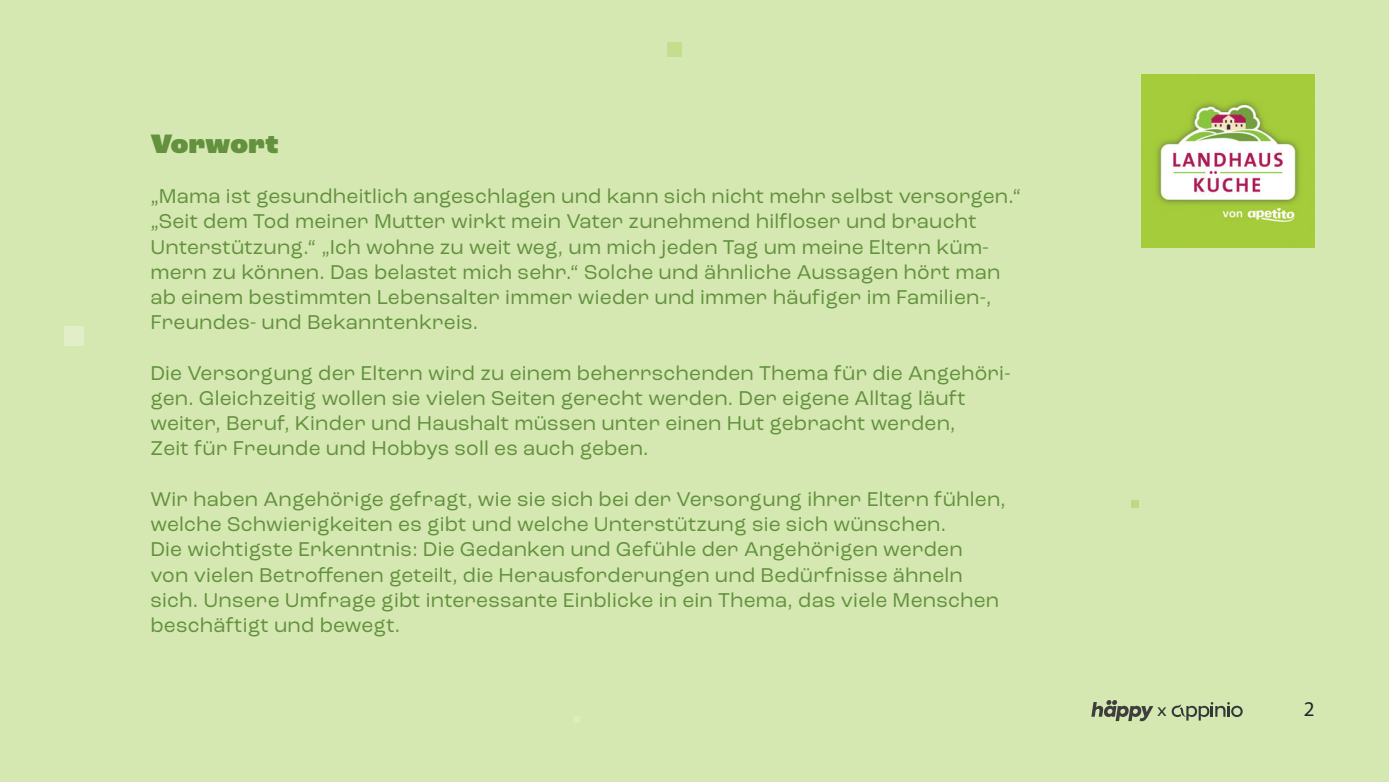
<style>
.page{position:relative;width:1389px;height:782px;background:#fff}
.page>*{position:absolute;margin:0;border:0;box-sizing:border-box;transform-origin:0 0}
.t1{font:900 28px "Roc Grotesk";letter-spacing:.005em;color:#63913e}
.t2{font:21px/25.2px "Roc Grotesk";letter-spacing:.01em;color:#63913e}
.t3{font:21px "Myriad Pro";color:#222628}
.t4{font:17.5px "Roc Grotesk";color:#222628}
</style>
<div class="page">
<div style="left:0;top:0;width:1389px;height:781px;background:#d5e8b1"></div>
<div style="left:668px;top:42px;width:14px;height:15px;background:#c2de8e"></div>
<div style="left:65px;top:326px;width:19px;height:19px;background:#e1eec8"></div>
<img style="left:1141px;top:74px;width:174px;height:174px">
<div style="left:1131px;top:500px;width:8px;height:8px;background:#bcda82"></div>
<div style="left:573px;top:716px;width:7px;height:7px;background:#ddecc0"></div>
<svg style="left:1172px;top:702px;width:71px;height:18px"></svg>
<svg style="left:1091px;top:700px;width:62px;height:21px"></svg>
<h1 class="t1" style="left:150px;top:126px;width:130px">Vorwort</h1>
<p class="t2" style="left:150px;top:184px;width:872px">„Mama ist gesundheitlich angeschlagen und kann sich nicht mehr selbst versorgen.“ „Seit dem Tod meiner Mutter wirkt mein Vater zunehmend hilfloser und braucht Unterstützung.“ „Ich wohne zu weit weg, um mich jeden Tag um meine Eltern küm&shy;mern zu können. Das belastet mich sehr.“ Solche und ähnliche Aussagen hört man ab einem bestimmten Lebensalter immer wieder und immer häufiger im Familien-, Freundes- und Bekanntenkreis.</p>
<p class="t2" style="left:150px;top:360px;width:862px">Die Versorgung der Eltern wird zu einem beherrschenden Thema für die Angehöri&shy;gen. Gleichzeitig wollen sie vielen Seiten gerecht werden. Der eigene Alltag läuft weiter, Beruf, Kinder und Haushalt müssen unter einen Hut gebracht werden,<br>Zeit für Freunde und Hobbys soll es auch geben.</p>
<p class="t2" style="left:150px;top:486px;width:857px">Wir haben Angehörige gefragt, wie sie sich bei der Versorgung ihrer Eltern fühlen, welche Schwierigkeiten es gibt und welche Unterstützung sie sich wünschen.<br>Die wichtigste Erkenntnis: Die Gedanken und Gefühle der Angehörigen werden von vielen Betroffenen geteilt, die Herausforderungen und Bedürfnisse ähneln sich. Unsere Umfrage gibt interessante Einblicke in ein Thema, das viele Menschen beschäftigt und bewegt.</p>
<p class="t4" style="left:1157px;top:699px;width:11px">x</p>
<p class="t3" style="left:1304px;top:696px;width:12px">2</p>
</div>
